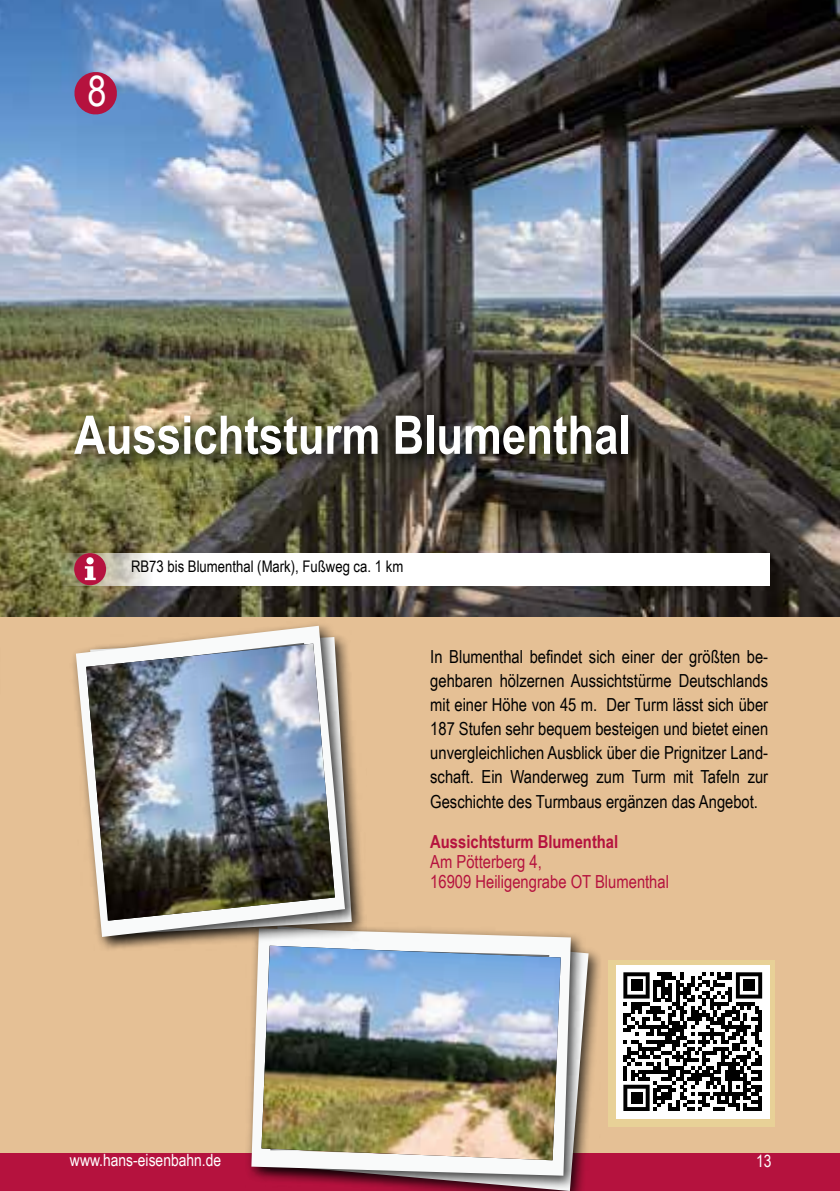
<style>
.page{position:relative;width:840px;height:1191px;background:#fff}
.page>*{position:absolute;margin:0;border:0;box-sizing:border-box;transform-origin:0 0}
.t1{font:700 53.2px "Arial Narrow";color:#fff}
.t2{font:41.8px "Arial Narrow";color:#fff}
.t3{font:18px/24.2px "Arial Narrow";color:#000;text-align:justify}
.t4{font:18px/20px "Arial Narrow";color:#b5123e}
.t5{font:700 18px "Arial Narrow";color:#b5123e}
.t6{font:17px "Arial Narrow";color:#fff}
.t7{font:16px "Arial Narrow";color:#000}
</style>
<div class="page">
<div style="left:0;top:1152px;width:839px;height:39px;background:#b5123e"></div>
<div style="left:0;top:0;width:839px;height:1152px;background:#e5c095"></div>
<div style="left:252px;top:920px;width:350px;height:271px;background:#000;opacity:.75"></div>
<div style="left:245px;top:921px;width:340px;height:269px;background:#000;opacity:.75"></div>
<svg style="left:251px;top:928px;width:319px;height:247px;background:#dbd2cc"></svg>
<img style="left:261px;top:945px;width:299px;height:215px">
<img style="left:0;top:0;width:839px;height:616px">
<div style="left:68px;top:408px;width:574px;height:61px;background:#000;opacity:.75"></div>
<svg style="left:72px;top:70px;width:47px;height:46px;background:#9e4170"></svg>
<svg style="left:2px;top:553px;width:767px;height:32px;background:#eeeee8"></svg>
<div style="left:74px;top:553px;width:32px;height:32px;background:#b5123e;border-radius:50%"></div>
<svg style="left:85px;top:557px;width:11px;height:23px"></svg>
<div style="left:84px;top:630px;width:282px;height:319px;background:#000;opacity:.75"></div>
<div style="left:69px;top:619px;width:290px;height:332px;background:#000;opacity:.75"></div>
<svg style="left:76px;top:626px;width:269px;height:311px"></svg>
<img style="left:86px;top:643px;width:248px;height:277px">
<div style="left:607px;top:959px;width:167px;height:167px;background:#e8d197"></div>
<div style="left:615px;top:964px;width:154px;height:154px;background:#fff"></div>
<svg style="left:623px;top:972px;width:138px;height:139px"></svg>
<div style="left:630px;top:979px;width:11px;height:12px;background:#000"></div>
<div style="left:743px;top:979px;width:11px;height:12px;background:#000"></div>
<div style="left:630px;top:1092px;width:11px;height:11px;background:#000"></div>
<h2 class="t2" style="left:87px;top:61px;width:21px">8</h2>
<h1 class="t1" style="left:74px;top:395px;width:557px">Aussichtsturm Blumenthal</h1>
<p class="t7" style="left:131px;top:555px;width:273px">RB73 bis Blumenthal (Mark), Fußweg ca. 1 km</p>
<p class="t3" style="left:430px;top:643px;width:339px">In Blumenthal befindet sich einer der größten be&shy;gehbaren hölzernen Aussichtstürme Deutschlands mit einer Höhe von 45 m. Der Turm lässt sich über 187 Stufen sehr bequem besteigen und bietet einen unvergleichlichen Ausblick über die Prignitzer Land&shy;schaft. Ein Wanderweg zum Turm mit Tafeln zur Geschichte des Turmbaus ergänzen das Angebot.</p>
<p class="t5" style="left:430px;top:828px;width:189px">Aussichtsturm Blumenthal</p>
<p class="t4" style="left:430px;top:851px;width:240px">Am Pötterberg 4,<br>16909 Heiligengrabe OT Blumenthal</p>
<p class="t6" style="left:70px;top:1147px;width:153px">www.hans-eisenbahn.de</p>
<p class="t6" style="left:755px;top:1148px;width:17px">13</p>
</div>
